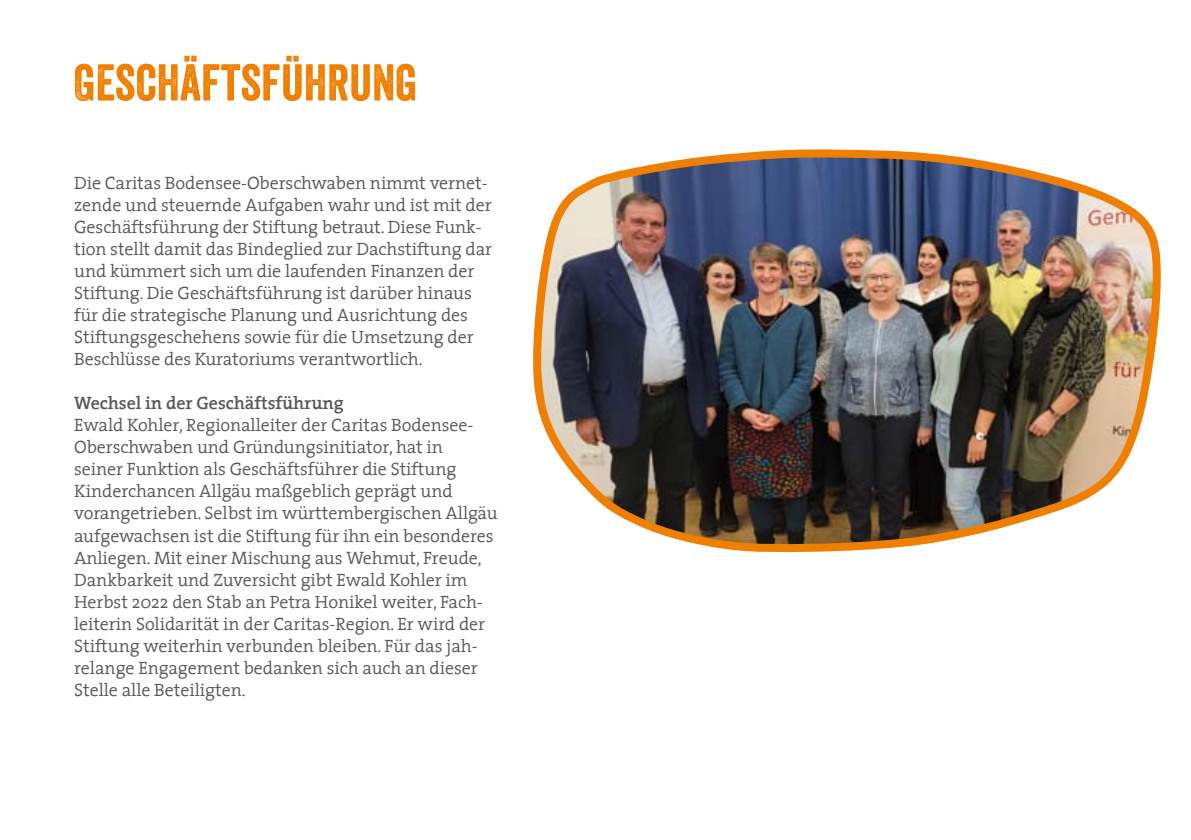
<style>
.page{position:relative;width:1191px;height:840px;background:#fff}
.page>*{position:absolute;margin:0;border:0;box-sizing:border-box;transform-origin:0 0}
.t1{font:50px "Veneer";color:#ee7f00}
.t2{font:300 18px/22px "The Serif";letter-spacing:-.005em;color:#58585a}
.t3{font:600 18px "The Serif";letter-spacing:-.005em;color:#58585a}
</style>
<div class="page">
<img style="left:533px;top:149px;width:628px;height:404px">
<h1 class="t1" style="left:74px;top:52px;width:345px">GESCHÄFTSFÜHRUNG</h1>
<p class="t2" style="left:74px;top:171px;width:419px">Die Caritas Bodensee-Oberschwaben nimmt vernet&shy;zende und steuernde Aufgaben wahr und ist mit der Geschäftsführung der Stiftung betraut. Diese Funk&shy;tion stellt damit das Bindeglied zur Dachstiftung dar und kümmert sich um die laufenden Finanzen der Stiftung. Die Geschäftsführung ist darüber hinaus für die strategische Planung und Ausrichtung des Stiftungsgeschehens sowie für die Umsetzung der Beschlüsse des Kuratoriums verantwortlich.</p>
<p class="t3" style="left:74px;top:388px;width:271px">Wechsel in der Geschäftsführung</p>
<p class="t2" style="left:74px;top:413px;width:425px">Ewald Kohler, Regionalleiter der Caritas Bodensee-Oberschwaben und Gründungsinitiator, hat in<br>seiner Funktion als Geschäftsführer die Stiftung Kinderchancen Allgäu maßgeblich geprägt und vorangetrieben. Selbst im württembergischen Allgäu aufgewachsen ist die Stiftung für ihn ein besonderes Anliegen. Mit einer Mischung aus Wehmut, Freude, Dankbarkeit und Zuversicht gibt Ewald Kohler im Herbst 2022 den Stab an Petra Honikel weiter, Fach&shy;leiterin Solidarität in der Caritas-Region. Er wird der Stiftung weiterhin verbunden bleiben. Für das jah&shy;relange Engagement bedanken sich auch an dieser Stelle alle Beteiligten.</p>
</div>
